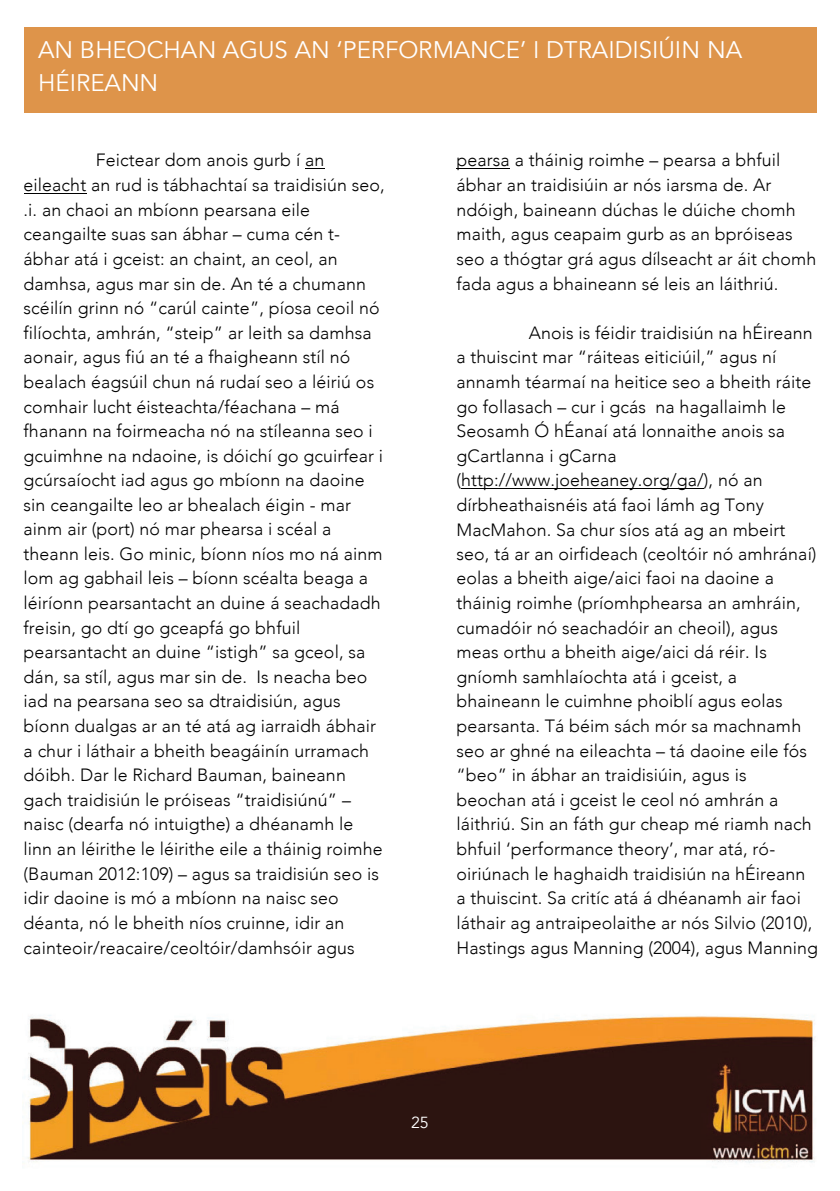
<style>
.page{position:relative;width:840px;height:1191px;background:#fff}
.page>*{position:absolute;margin:0;border:0;box-sizing:border-box;transform-origin:0 0}
.t1{font:24px/32.6px "Avenir";color:#fff}
.t2{font:300 17.8px/24.6px "Avenir";letter-spacing:.005em;color:#000}
.t3{font:16px "Avenir";color:#fff}
</style>
<div class="page">
<img style="left:24px;top:1015px;width:791px;height:148px">
<div style="left:24px;top:27px;width:792px;height:86px;background:#de944a"></div>
<hr style="left:24px;top:194px;width:62px;height:1px;background:#000">
<hr style="left:456px;top:169px;width:53px;height:1px;background:#000">
<hr style="left:461px;top:488px;width:242px;height:1px;background:#000">
<p class="t1" style="left:38px;top:34px;width:705px">AN BHEOCHAN AGUS AN ‘PERFORMANCE’ I DTRAIDISIÚIN NA<br>HÉIREANN</p>
<p class="t2" style="left:24px;top:148px;width:362px;text-indent:72px">Feictear dom anois gurb í an eileacht an rud is tábhachtaí sa traidisiún seo, .i. an chaoi an mbíonn pearsana eile ceangailte suas san ábhar – cuma cén t&shy;ábhar atá i gceist: an chaint, an ceol, an damhsa, agus mar sin de. An té a chumann scéilín grinn nó “carúl cainte”, píosa ceoil nó filíochta, amhrán, “steip” ar leith sa damhsa aonair, agus fiú an té a fhaigheann stíl nó bealach éagsúil chun ná rudaí seo a léiriú os comhair lucht éisteachta/féachana – má fhanann na foirmeacha nó na stíleanna seo i gcuimhne na ndaoine, is dóichí go gcuirfear i gcúrsaíocht iad agus go mbíonn na daoine sin ceangailte leo ar bhealach éigin - mar ainm air (port) nó mar phearsa i scéal a theann leis. Go minic, bíonn níos mo ná ainm lom ag gabhail leis – bíonn scéalta beaga a léiríonn pearsantacht an duine á seachadadh freisin, go dtí go gceapfá go bhfuil pearsantacht an duine “istigh” sa gceol, sa dán, sa stíl, agus mar sin de. Is neacha beo iad na pearsana seo sa dtraidisiún, agus bíonn dualgas ar an té atá ag iarraidh ábhair a chur i láthair a bheith beagáinín urramach dóibh. Dar le Richard Bauman, baineann gach traidisiún le próiseas “traidisiúnú” – naisc (dearfa nó intuigthe) a dhéanamh le linn an léirithe le léirithe eile a tháinig roimhe (Bauman 2012:109) – agus sa traidisiún seo is idir daoine is mó a mbíonn na naisc seo déanta, nó le bheith níos cruinne, idir an cainteoir/reacaire/ceoltóir/damhsóir agus</p>
<p class="t2" style="left:456px;top:147px;width:361px">pearsa a tháinig roimhe – pearsa a bhfuil ábhar an traidisiúin ar nós iarsma de. Ar ndóigh, baineann dúchas le dúiche chomh maith, agus ceapaim gurb as an bpróiseas seo a thógtar grá agus dílseacht ar áit chomh fada agus a bhaineann sé leis an láithriú.</p>
<p class="t2" style="left:456px;top:320px;width:363px;text-indent:72px">Anois is féidir traidisiún na hÉireann a thuiscint mar “ráiteas eiticiúil,” agus ní annamh téarmaí na heitice seo a bheith ráite go follasach – cur i gcás na hagallaimh le Seosamh Ó hÉanaí atá lonnaithe anois sa gCartlanna i gCarna (http://www.joeheaney.org/ga/), nó an dírbheathaisnéis atá faoi lámh ag Tony MacMahon. Sa chur síos atá ag an mbeirt seo, tá ar an oirfideach (ceoltóir nó amhránaí) eolas a bheith aige/aici faoi na daoine a tháinig roimhe (príomhphearsa an amhráin, cumadóir nó seachadóir an cheoil), agus meas orthu a bheith aige/aici dá réir. Is gníomh samhlaíochta atá i gceist, a bhaineann le cuimhne phoiblí agus eolas pearsanta. Tá béim sách mór sa machnamh seo ar ghné na eileachta – tá daoine eile fós “beo” in ábhar an traidisiúin, agus is beochan atá i gceist le ceol nó amhrán a láithriú. Sin an fáth gur cheap mé riamh nach bhfuil ‘performance theory’, mar atá, ró&shy;oiriúnach le haghaidh traidisiún na hÉireann a thuiscint. Sa critíc atá á dhéanamh air faoi láthair ag antraipeolaithe ar nós Silvio (2010), Hastings agus Manning (2004), agus Manning</p>
<p class="t3" style="left:411px;top:1112px;width:19px">25</p>
</div>
